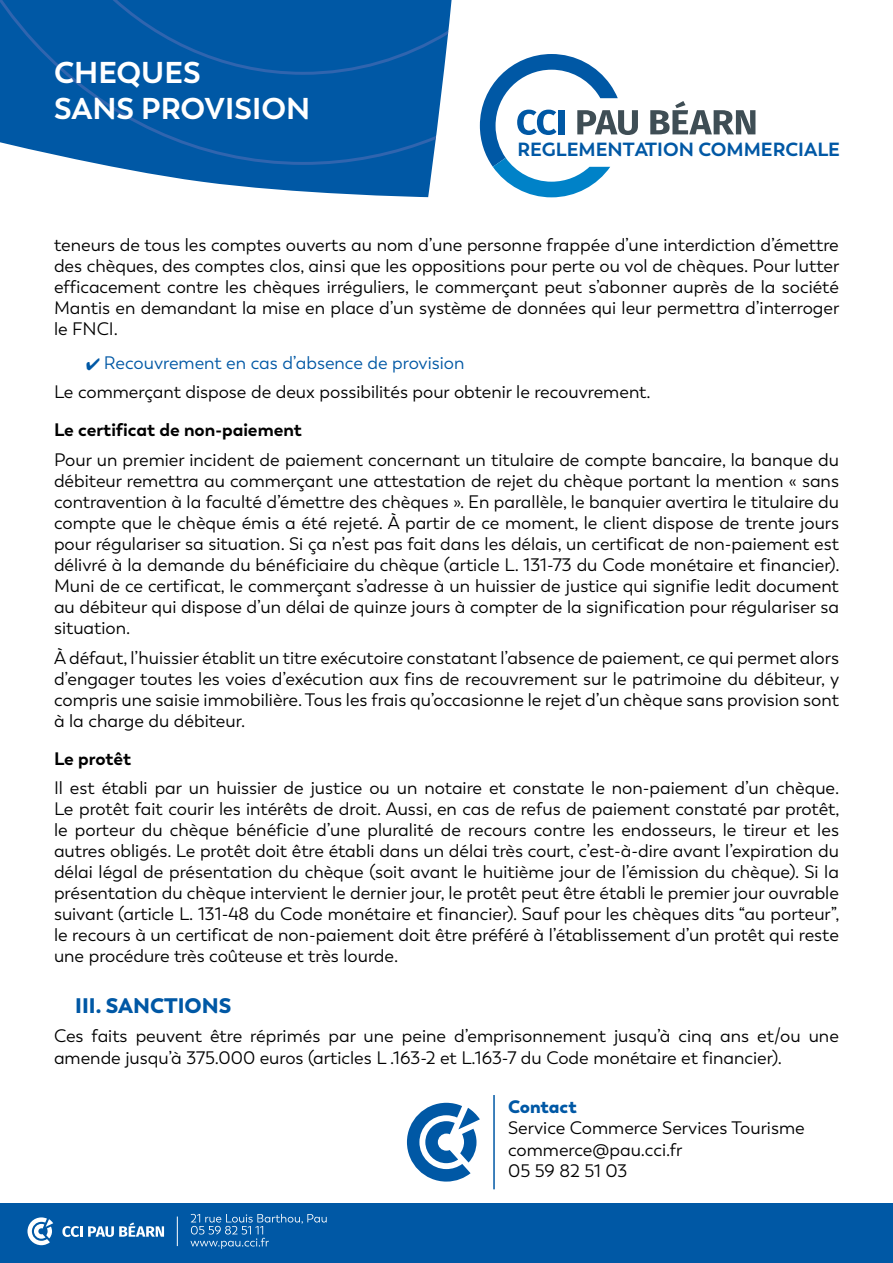
<style>
.page{position:relative;width:893px;height:1263px;background:#fff}
.page>*{position:absolute;margin:0;border:0;box-sizing:border-box;transform-origin:0 0}
.t1{font:700 30px/36px "Trenda";color:#fff}
.t2{font:900 21px "Trenda";color:#0058a5}
.t3{font:700 19.05px "Trenda";color:#0058a5}
.t4{font:18px/21px "Trenda";color:#000;text-align:justify}
.t5{font:700 18px "Trenda";color:#000}
.t6{font:900 18px "Trenda";letter-spacing:-.005em;color:#0058a5}
.s1{color:#0058a5}
</style>
<div class="page">
<div style="left:0;top:1203px;width:893px;height:60px;background:#0058a5"></div>
<svg style="left:190px;top:1214px;width:137px;height:35px"></svg>
<svg style="left:27px;top:1217px;width:26px;height:28px"></svg>
<svg style="left:62px;top:1222px;width:102px;height:15px"></svg>
<hr style="left:177px;top:1216px;width:1px;height:30px;background:#fff">
<hr style="left:493px;top:1095px;width:2px;height:94px;background:#0058a5">
<svg style="left:407px;top:1103px;width:73px;height:78px"></svg>
<svg style="left:104px;top:165px;width:329px;height:32px;fill:#0058a5"></svg>
<svg style="left:0;top:0;width:448px;height:165px;background:#085da7"></svg>
<svg style="left:480px;top:54px;width:158px;height:143px"></svg>
<svg style="left:650px;top:101px;width:105px;height:33px"></svg>
<h1 class="t1" style="left:54px;top:55px;width:258px">CHEQUES<br>SANS PROVISION</h1>
<p class="t3" style="left:518px;top:138px;width:324px">REGLEMENTATION COMMERCIALE</p>
<p class="t4" style="left:54px;top:235px;width:787px">teneurs de tous les comptes ouverts au nom d’une personne frappée d’une interdiction d’émettre des chèques, des comptes clos, ainsi que les oppositions pour perte ou vol de chèques. Pour lutter efficacement contre les chèques irréguliers, le commerçant peut s’abonner auprès de la société Mantis en demandant la mise en place d’un système de données qui leur permettra d’interroger le FNCI.</p>
<p class="t4" style="left:54px;top:348px;width:598px;line-height:29.5px;text-indent:32px"><span class="s1">✔ Recouvrement en cas d’absence de provision<br></span>Le commerçant dispose de deux possibilités pour obtenir le recouvrement.</p>
<p class="t5" style="left:54px;top:419px;width:249px">Le certificat de non-paiement</p>
<p class="t4" style="left:54px;top:449px;width:787px">Pour un premier incident de paiement concernant un titulaire de compte bancaire, la banque du débiteur remettra au commerçant une attestation de rejet du chèque portant la mention « sans contravention à la faculté d’émettre des chèques ». En parallèle, le banquier avertira le titulaire du compte que le chèque émis a été rejeté. À partir de ce moment, le client dispose de trente jours pour régulariser sa situation. Si ça n’est pas fait dans les délais, un certificat de non-paiement est délivré à la demande du bénéficiaire du chèque (article L. 131-73 du Code monétaire et financier).<br>Muni de ce certificat, le commerçant s’adresse à un huissier de justice qui signifie ledit document au débiteur qui dispose d’un délai de quinze jours à compter de la signification pour régulariser sa situation.</p>
<p class="t4" style="left:54px;top:647px;width:787px">À défaut, l’huissier établit un titre exécutoire constatant l’absence de paiement, ce qui permet alors d’engager toutes les voies d’exécution aux fins de recouvrement sur le patrimoine du débiteur, y compris une saisie immobilière. Tous les frais qu’occasionne le rejet d’un chèque sans provision sont à la charge du débiteur.</p>
<p class="t5" style="left:54px;top:747px;width:79px">Le protêt</p>
<p class="t4" style="left:54px;top:778px;width:787px">Il est établi par un huissier de justice ou un notaire et constate le non-paiement d’un chèque.<br>Le protêt fait courir les intérêts de droit. Aussi, en cas de refus de paiement constaté par protêt, le porteur du chèque bénéficie d’une pluralité de recours contre les endosseurs, le tireur et les autres obligés. Le protêt doit être établi dans un délai très court, c’est-à-dire avant l’expiration du délai légal de présentation du chèque (soit avant le huitième jour de l’émission du chèque). Si la présentation du chèque intervient le dernier jour, le protêt peut être établi le premier jour ouvrable suivant (article L. 131-48 du Code monétaire et financier). Sauf pour les chèques dits “au porteur”, le recours à un certificat de non-paiement doit être préféré à l’établissement d’un protêt qui reste une procédure très coûteuse et très lourde.</p>
<p class="t2" style="left:75px;top:992px;width:158px">III. SANCTIONS</p>
<p class="t4" style="left:54px;top:1025px;width:786px;line-height:21.6px">Ces faits peuvent être réprimés par une peine d’emprisonnement jusqu’à cinq ans et/ou une amende jusqu’à 375.000 euros (articles L .163-2 et L.163-7 du Code monétaire et financier).</p>
<p class="t6" style="left:508px;top:1095px;width:70px">Contact</p>
<p class="t4" style="left:508px;top:1117px;width:298px;line-height:21.6px;text-align:left">Service Commerce Services Tourisme commerce@pau.cci.fr<br>05 59 82 51 03</p>
</div>
